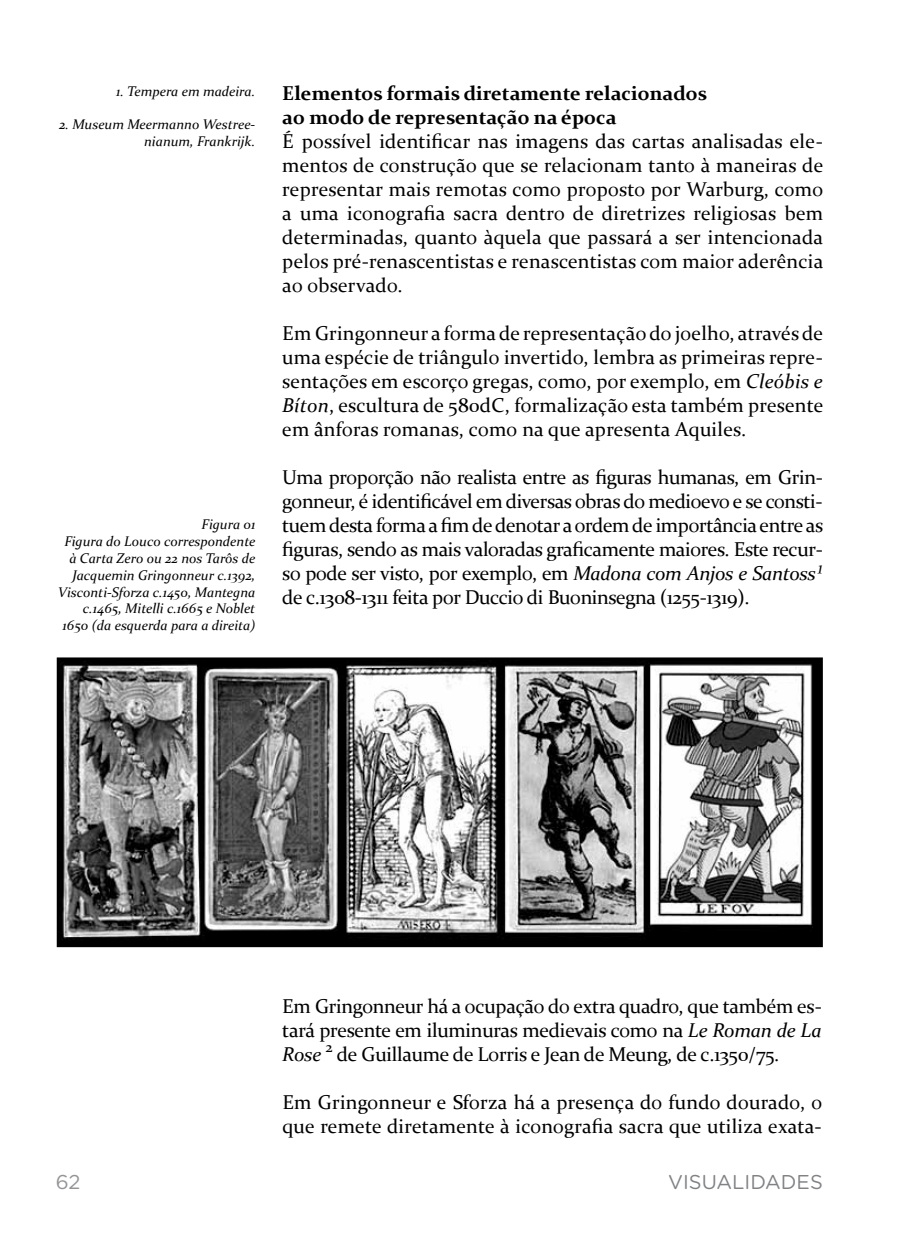
<style>
.page{position:relative;width:908px;height:1248px;background:#fff}
.page>*{position:absolute;margin:0;border:0;box-sizing:border-box;transform-origin:0 0}
.t1{font:20px/24px "Constantia";letter-spacing:.01em;color:#000;text-align:justify}
.t2{font:700 20px/24px "Constantia";color:#000}
.t3{font:20px "Gotham Rounded";color:#808285}
.t4{font:20px "Gotham Rounded";color:#939598}
.t5{font:italic 14px/16.8px "Constantia";color:#000;text-align:right}
.s1{font-style:italic}
</style>
<div class="page">
<img style="left:60px;top:660px;width:759px;height:284px">
<div style="left:57px;top:657px;width:765px;height:290px;border:2px solid #000"></div>
<p class="t5" style="left:116px;top:82px;width:140px">1. Tempera em madeira.</p>
<p class="t5" style="left:59px;top:115px;width:198px">2. Museum Meermanno Westree&shy;nianum, Frankrijk.</p>
<p class="t5" style="left:58px;top:515px;width:199px">Figura 01<br>Figura do Louco correspondente à Carta Zero ou 22 nos Tarôs de<br>Jacquemin Gringonneur c.1392,<br>Visconti-Sforza c.1450, Mantegna c.1465, Mitelli c.1665 e Noblet<br>1650 (da esquerda para a direita)</p>
<p class="t2" style="left:282px;top:80px;width:426px">Elementos formais diretamente relacionados ao modo de representação na época</p>
<p class="t1" style="left:282px;top:128px;width:542px">É possível identificar nas imagens das cartas analisadas ele&shy;mentos de construção que se relacionam tanto à maneiras de representar mais remotas como proposto por Warburg, como a uma iconografia sacra dentro de diretrizes religiosas bem determinadas, quanto àquela que passará a ser intencionada pelos pré-renascentistas e renascentistas com maior aderência ao observado.</p>
<p class="t1" style="left:282px;top:320px;width:542px">Em Gringonneur a forma de representação do joelho, através de uma espécie de triângulo invertido, lembra as primeiras repre&shy;sentações em escorço gregas, como, por exemplo, em <span class="s1">Cleóbis e Bíton</span>, escultura de 580dC, formalização esta também presente em ânforas romanas, como na que apresenta Aquiles.</p>
<p class="t1" style="left:282px;top:464px;width:542px">Uma proporção não realista entre as figuras humanas, em Grin&shy;gonneur, é identificável em diversas obras do medioevo e se consti&shy;tuem desta forma a fim de denotar a ordem de importância entre as figuras, sendo as mais valoradas graficamente maiores. Este recur&shy;so pode ser visto, por exemplo, em <span class="s1">Madona com Anjos e Santoss¹ </span>de c.1308-1311 feita por Duccio di Buoninsegna (1255-1319).</p>
<p class="t1" style="left:282px;top:992px;width:540px">Em Gringonneur há a ocupação do extra quadro, que também es&shy;tará presente em iluminuras medievais como na <span class="s1">Le Roman de La Rose</span> <sup>2</sup> de Guillaume de Lorris e Jean de Meung, de c.1350/75.</p>
<p class="t1" style="left:282px;top:1088px;width:541px">Em Gringonneur e Sforza há a presença do fundo dourado, o que remete diretamente à iconografia sacra que utiliza exata-</p>
<p class="t4" style="left:56px;top:1168px;width:26px">62</p>
<p class="t3" style="left:668px;top:1168px;width:36px">VISUA</p>
<p class="t3" style="left:731px;top:1168px;width:34px">LIDAD</p>
<p class="t3" style="left:796px;top:1168px;width:25px">ES</p>
</div>
